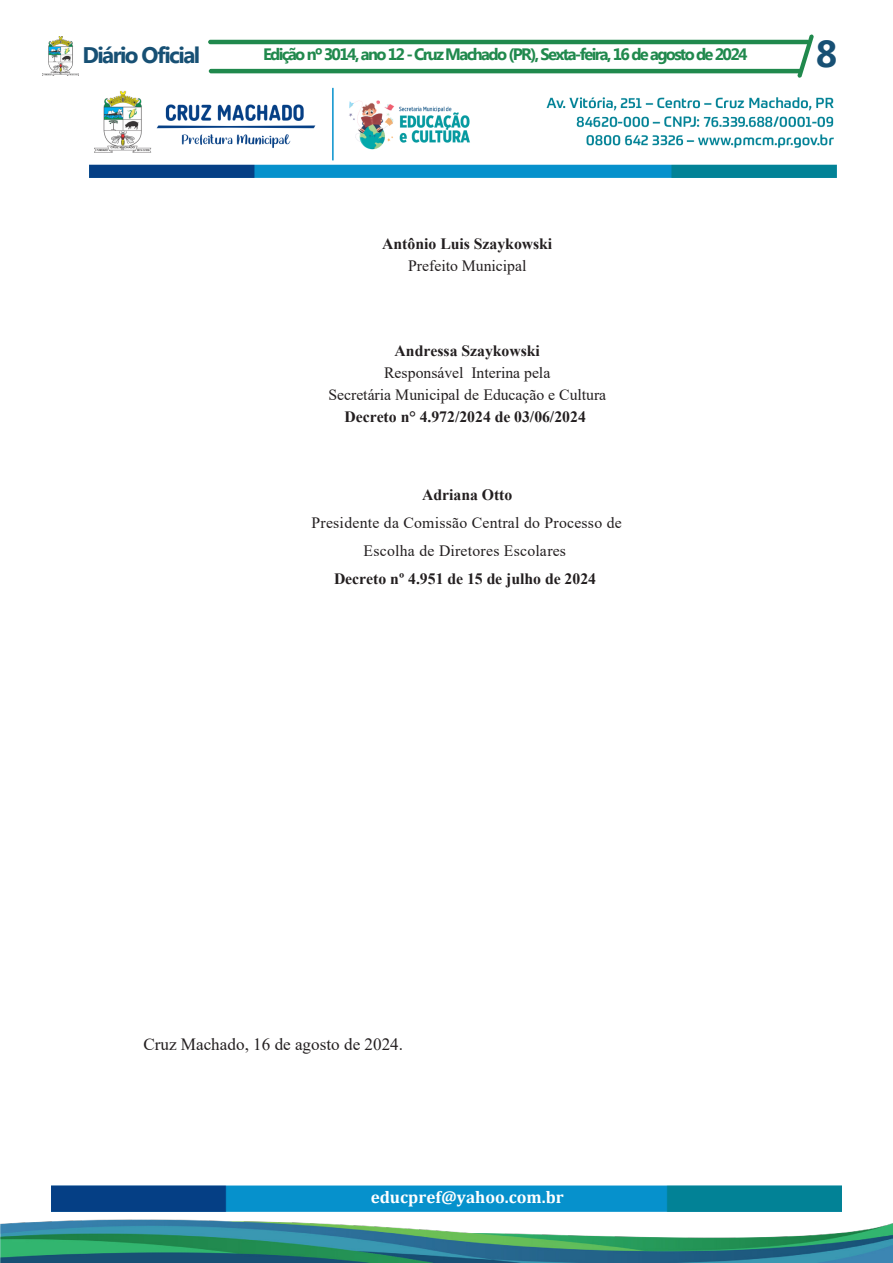
<style>
.page{position:relative;width:893px;height:1263px;background:#fff}
.page>*{position:absolute;margin:0;border:0;box-sizing:border-box;transform-origin:0 0}
.t1{font:700 37.5px "Myanmar Text";color:#175074}
.t2{font:700 22.5px "Myanmar Text";letter-spacing:-.07em;color:#175074}
.t3{font:17.1px "Times New Roman";color:#231f20}
.t4{font:700 17.1px "Cambria";color:#fff}
.t5{font:700 16.5px "Myanmar Text";letter-spacing:-.1em;color:#20894d}
.t6{font:15.75px/22.2px "Times New Roman";letter-spacing:.005em;color:#231f20;text-align:center}
.t7{font:700 15.75px/22px "Times New Roman";color:#231f20;text-align:center}
.s1{font-weight:400}
.s2{font-weight:700}
</style>
<div class="page">
<hr style="left:208px;top:40px;width:602px;height:4px;background:#20894d;border-radius:2px">
<hr style="left:209px;top:69px;width:593px;height:4px;background:#20894d;border-radius:2px">
<img style="left:43px;top:37px;width:36px;height:38px">
<svg style="left:797px;top:34px;width:17px;height:44px"></svg>
<img style="left:0;top:1219px;width:893px;height:44px">
<img style="left:52px;top:1185px;width:789px;height:27px">
<img style="left:89px;top:87px;width:747px;height:91px">
<p class="t2" style="left:82px;top:42px;width:119px">Diário Oficial</p>
<p class="t5" style="left:263px;top:45px;width:486px">Edição nº 3014, ano 12 - Cruz Machado (PR), Sexta-feira, 16 de agosto de 2024</p>
<p class="t1" style="left:816px;top:32px;width:23px">8</p>
<p class="t7" style="left:382px;top:232px;width:172px">Antônio Luis Szaykowski<br><span class="s1">Prefeito Municipal</span></p>
<p class="t6" style="left:328px;top:339px;width:279px"><span class="s2">Andressa Szaykowski<br></span>Responsável Interina pela<br>Secretária Municipal de Educação e Cultura<br><span class="s2">Decreto n° 4.972/2024 de 03/06/2024</span></p>
<p class="t6" style="left:312px;top:480px;width:312px;line-height:28px"><span class="s2">Adriana Otto<br></span>Presidente da Comissão Central do Processo de<br>Escolha de Diretores Escolares<br><span class="s2">Decreto nº 4.951 de 15 de julho de 2024</span></p>
<p class="t3" style="left:143px;top:1032px;width:261px">Cruz Machado, 16 de agosto de 2024.</p>
<p class="t4" style="left:371px;top:1184px;width:195px">educpref@yahoo.com.br</p>
</div>
